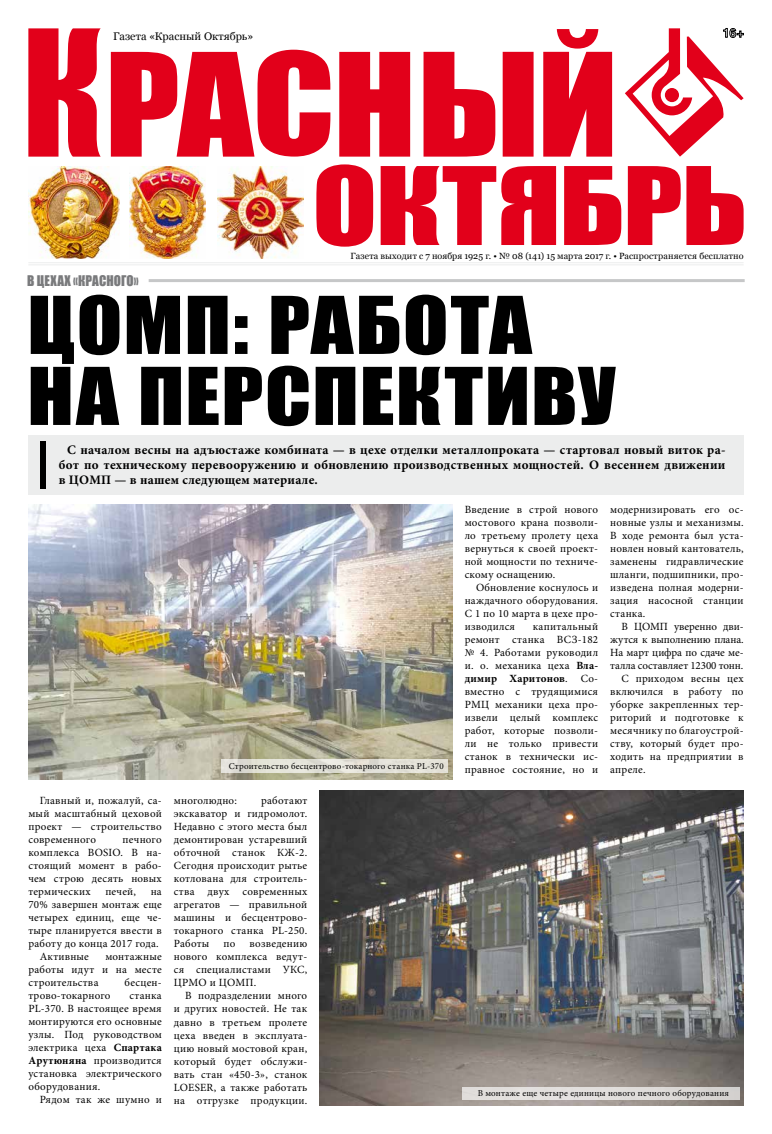
<style>
.page{position:relative;width:772px;height:1134px;background:#fff}
.page>*{position:absolute;margin:0;border:0;box-sizing:border-box;transform-origin:0 0}
.t1{font:73.5px/71px "Impact";letter-spacing:.01em;color:#000;scale:1.14 1}
.t2{font:13.5px "Impact";letter-spacing:.01em;color:#797a7c}
.t3{font:700 13px/15px "Minion Pro";letter-spacing:.02em;color:#000;text-align:justify}
.t4{font:11px/13px "Minion Pro";letter-spacing:.02em;color:#000;text-align:justify}
.t5{font:11px "Minion Pro";letter-spacing:-.01em;color:#000}
.t6{font:11px "Georgia";color:#000}
.t7{font:9px "Minion Pro";letter-spacing:.02em;color:#000}
.t8{font:9px "Georgia";letter-spacing:.01em;color:#000}
.s1{font-weight:700}
</style>
<div class="page">
<svg style="left:625px;top:28px;width:118px;height:129px"></svg>
<svg style="left:28px;top:28px;width:73px;height:129px"></svg>
<hr style="left:28px;top:264px;width:715px;height:1px;background:#eceded">
<svg style="left:316px;top:164px;width:427px;height:83px;fill:#e2001a"></svg>
<svg style="left:111px;top:29px;width:500px;height:128px;fill:#e2001a"></svg>
<hr style="left:28px;top:262px;width:715px;height:1px;background:#eceded">
<img style="left:28px;top:166px;width:92px;height:93px">
<img style="left:129px;top:166px;width:76px;height:93px">
<img style="left:218px;top:166px;width:85px;height:93px">
<img style="left:319px;top:791px;width:424px;height:315px">
<img style="left:28px;top:505px;width:424px;height:274px">
<div style="left:461px;top:1087px;width:277px;height:12px;background:#e0dddb"></div>
<hr style="left:148px;top:279px;width:596px;height:3px;background:#c6c7c8">
<div style="left:28px;top:435px;width:715px;height:60px;background:#eceded"></div>
<div style="left:40px;top:442px;width:6px;height:47px;background:#000"></div>
<svg style="left:221px;top:759px;width:226px;height:14px;background:#e2e1d8"></svg>
<p class="t6" style="left:113px;top:29px;width:142px">Газета «Красный Октябрь»</p>
<p class="t8" style="left:350px;top:250px;width:394px">Газета выходит с 7 ноября 1925 г. • № 08 (141) 15 марта 2017 г. • Распространяется бесплатно</p>
<p class="t2" style="left:27px;top:270px;width:113px">В ЦЕХАХ «КРАСНОГО»</p>
<h1 class="t1" style="left:27px;top:288px;width:517px">ЦОМП: РАБОТА<br>НА ПЕРСПЕКТИВУ</h1>
<p class="t3" style="left:59px;top:442px;width:667px;text-indent:9px">С началом весны на адъюстаже комбината — в цехе отделки металлопроката — стартовал новый виток ра&shy;бот по техническому перевооружению и обновлению производственных мощностей. О весеннем движении в ЦОМП — в нашем следующем материале.</p>
<p class="t4" style="left:464px;top:503px;width:135px">Введение в строй нового мостового крана позволи&shy;ло третьему пролету цеха вернуться к своей проект&shy;ной мощности по техниче&shy;скому оснащению.</p>
<p class="t4" style="left:464px;top:581px;width:135px;text-indent:11px">Обновление коснулось и наждачного оборудования.<br>С 1 по 10 марта в цехе про&shy;изводился</p>
<p class="t4" style="left:609px;top:503px;width:135px">модернизировать его ос&shy;новные узлы и механизмы.<br>В ходе ремонта был уста&shy;новлен новый кантователь, заменены гидравлические шланги, подшипники, про&shy;изведена полная модерни&shy;зация насосной станции станка.</p>
<p class="t5" style="left:621px;top:619px;width:123px">В ЦОМП уверенно дви-</p>
<p class="t5" style="left:609px;top:632px;width:135px">жутся к выполнению плана.</p>
<p class="t5" style="left:609px;top:645px;width:135px">На март цифра по сдаче ме-</p>
<p class="t5" style="left:609px;top:658px;width:134px">талла составляет 12300 тонн.</p>
<p class="t4" style="left:621px;top:672px;width:123px">С приходом весны цех</p>
<p class="t4" style="left:609px;top:685px;width:135px">включился в работу по</p>
<p class="t4" style="left:609px;top:698px;width:135px">уборке закрепленных тер-</p>
<p class="t4" style="left:609px;top:711px;width:135px">риторий и подготовке к</p>
<p class="t4" style="left:609px;top:724px;width:135px">месячнику по благоустрой-</p>
<p class="t4" style="left:609px;top:737px;width:135px">ству, который будет про-</p>
<p class="t4" style="left:609px;top:750px;width:135px">ходить на предприятии в</p>
<p class="t4" style="left:609px;top:763px;width:37px">апреле.</p>
<p class="t4" style="left:464px;top:620px;width:135px;text-indent:68px">капитальный ремонт станка ВСЗ-182 № 4. Работами руководил и. о. механика цеха <span class="s1">Вла&shy;димир Харитонов</span>. Со&shy;вместно с трудящимися РМЦ механики цеха про&shy;извели целый комплекс работ, которые позволи&shy;ли не только привести станок в технически ис&shy;правное состояние, но и</p>
<p class="t7" style="left:228px;top:760px;width:216px">Строительство бесцентрово-токарного станка PL-370</p>
<p class="t4" style="left:28px;top:794px;width:135px;text-indent:11px">Главный и, пожалуй, са&shy;мый масштабный цеховой проект — строительство современного</p>
<p class="t4" style="left:28px;top:833px;width:135px;text-indent:94px">печного комплекса BOSIO. В на&shy;стоящий момент в рабо&shy;чем строю десять новых термических</p>
<p class="t4" style="left:105px;top:885px;width:32px">печей,</p>
<p class="t4" style="left:151px;top:885px;width:13px">на</p>
<p class="t4" style="left:28px;top:898px;width:135px">70% завершен монтаж еще</p>
<p class="t4" style="left:28px;top:911px;width:135px">четырех единиц, еще че-</p>
<p class="t4" style="left:28px;top:924px;width:135px">тыре планируется ввести в</p>
<p class="t4" style="left:28px;top:937px;width:132px">работу до конца 2017 года.</p>
<p class="t4" style="left:40px;top:950px;width:51px">Активные</p>
<p class="t4" style="left:28px;top:950px;width:135px;text-indent:77px">монтажные работы идут и на месте строительства</p>
<p class="t4" style="left:124px;top:976px;width:39px">бесцен-</p>
<p class="t4" style="left:28px;top:989px;width:84px">трово-токарного</p>
<p class="t4" style="left:28px;top:989px;width:135px;text-indent:101px">станка PL-370. В настоящее время монтируются его основные узлы. Под руководством электрика цеха <span class="s1">Спартака Арутюняна</span> производится установка электрического оборудования.</p>
<p class="t4" style="left:40px;top:1093px;width:123px">Рядом так же шумно и</p>
<p class="t4" style="left:174px;top:794px;width:135px;text-indent:87px">работают экскаватор и гидромолот.<br>Недавно с этого места был демонтирован устаревший обточной станок КЖ-2.<br>Сегодня происходит рытье котлована для строитель&shy;ства двух современных агрегатов — правильной машины и бесцентрово&shy;токарного станка PL-250.<br>Работы</p>
<p class="t4" style="left:174px;top:794px;width:65px">многолюдно:</p>
<p class="t4" style="left:174px;top:937px;width:135px;text-indent:76px">возведению нового комплекса ведут&shy;ся специалистами УКС, ЦРМО и ЦОМП.</p>
<p class="t4" style="left:174px;top:989px;width:135px;text-indent:11px">В подразделении много и других новостей. Не так давно в третьем пролете цеха введен в эксплуата&shy;цию новый мостовой кран, который будет обслужи&shy;вать стан «450-3», станок LOESER, а также работать на отгрузке продукции.</p>
<p class="t4" style="left:223px;top:937px;width:13px">по</p>
<p class="t7" style="left:477px;top:1087px;width:253px">В монтаже еще четыре единицы нового печного оборудования</p>
</div>
